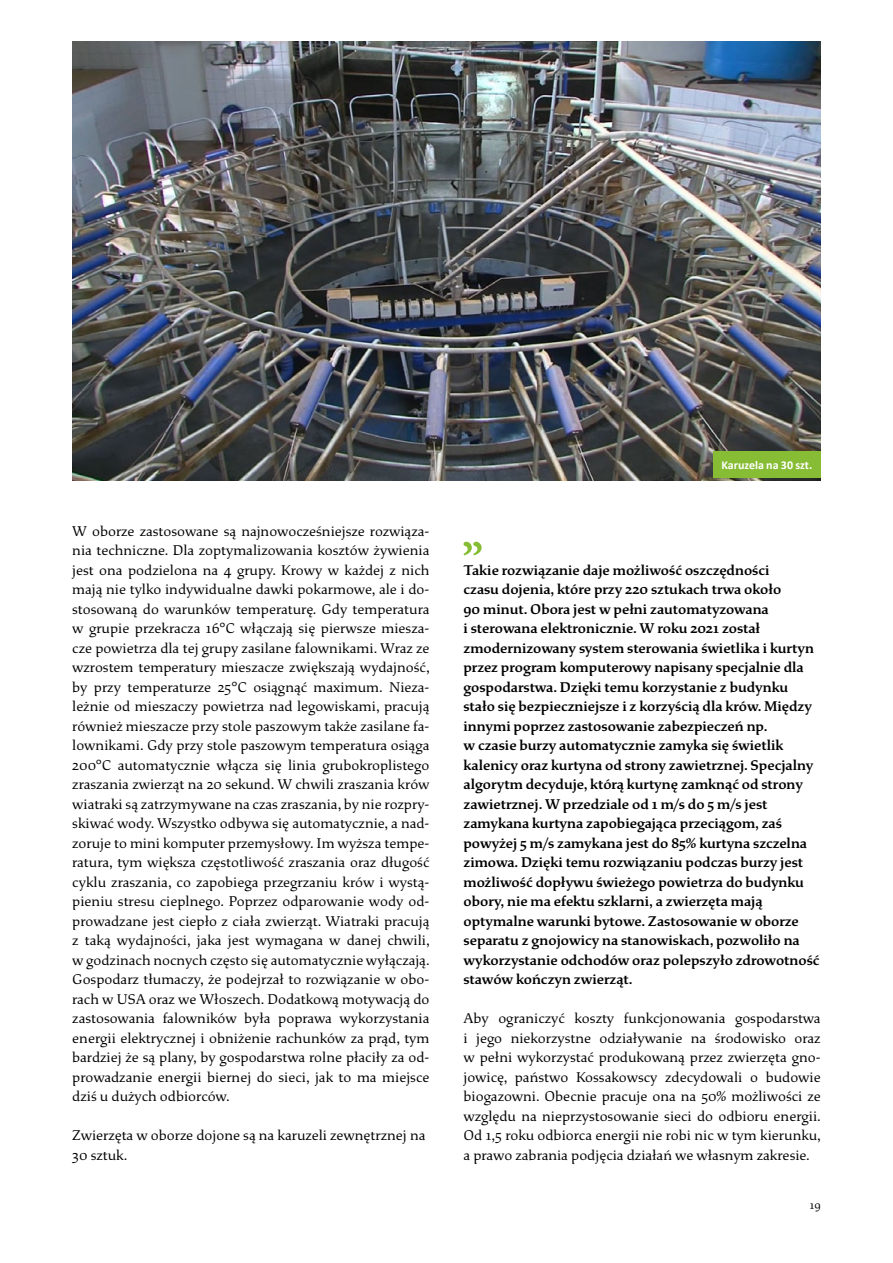
<style>
.page{position:relative;width:893px;height:1263px;background:#fff}
.page>*{position:absolute;margin:0;border:0;box-sizing:border-box;transform-origin:0 0}
.t1{font:15px/19.5px "Study";color:#000;text-align:justify}
.t2{font:600 15px/19.5px "Study";color:#000}
.t3{font:700 12px "Calibri";color:#fff}
.t4{font:12px "Study";color:#000}
</style>
<div class="page">
<svg style="left:463px;top:542px;width:19px;height:13px"></svg>
<img style="left:72px;top:41px;width:749px;height:439px">
<div style="left:713px;top:451px;width:108px;height:26px;background:#86bd34"></div>
<p class="t1" style="left:72px;top:521px;width:359px">W oborze zastosowane są najnowocześniejsze rozwiąza&shy;nia techniczne. Dla zoptymalizowania kosztów żywienia jest ona podzielona na 4 grupy. Krowy w każdej z nich mają nie tylko indywidualne dawki pokarmowe, ale i do&shy;stosowaną do warunków temperaturę. Gdy temperatura w grupie przekracza 16°C włączają się pierwsze miesza&shy;cze powietrza dla tej grupy zasilane falownikami. Wraz ze wzrostem temperatury mieszacze zwiększają wydajność, by przy temperaturze 25°C osiągnąć maximum. Nieza&shy;leżnie od mieszaczy powietrza nad legowiskami, pracują również mieszacze przy stole paszowym także zasilane fa&shy;lownikami. Gdy przy stole paszowym temperatura osiąga 200°C automatycznie włącza się linia grubokroplistego zraszania zwierząt na 20 sekund. W chwili zraszania krów wiatraki są zatrzymywane na czas zraszania, by nie rozpry&shy;skiwać wody. Wszystko odbywa się automatycznie, a nad&shy;zoruje to mini komputer przemysłowy. Im wyższa tempe&shy;ratura, tym większa częstotliwość zraszania oraz długość cyklu zraszania, co zapobiega przegrzaniu krów i wystą&shy;pieniu stresu cieplnego. Poprzez odparowanie wody od&shy;prowadzane jest ciepło z ciała zwierząt. Wiatraki pracują z taką wydajności, jaka jest wymagana w danej chwili, w godzinach nocnych często się automatycznie wyłączają.<br>Gospodarz tłumaczy, że podejrzał to rozwiązanie w obo&shy;rach w USA oraz we Włoszech. Dodatkową motywacją do zastosowania falowników była poprawa wykorzystania energii elektrycznej i obniżenie rachunków za prąd, tym bardziej że są plany, by gospodarstwa rolne płaciły za od&shy;prowadzanie energii biernej do sieci, jak to ma miejsce dziś u dużych odbiorców.</p>
<p class="t1" style="left:72px;top:1126px;width:355px">Zwierzęta w oborze dojone są na karuzeli zewnętrznej na<br>30 sztuk.</p>
<p class="t3" style="left:721px;top:456px;width:92px">Karuzela na 30 szt.</p>
<p class="t2" style="left:463px;top:560px;width:358px">Takie rozwiązanie daje możliwość oszczędności<br>czasu dojenia, które przy 220 sztukach trwa około<br>90 minut. Obora jest w pełni zautomatyzowana<br>i sterowana elektronicznie. W roku 2021 został zmodernizowany system sterowania świetlika i kurtyn przez program komputerowy napisany specjalnie dla gospodarstwa. Dzięki temu korzystanie z budynku stało się bezpieczniejsze i z korzyścią dla krów. Między innymi poprzez zastosowanie zabezpieczeń np.<br>w czasie burzy automatycznie zamyka się świetlik kalenicy oraz kurtyna od strony zawietrznej. Specjalny algorytm decyduje, którą kurtynę zamknąć od strony zawietrznej. W przedziale od 1 m/s do 5 m/s jest zamykana kurtyna zapobiegająca przeciągom, zaś powyżej 5 m/s zamykana jest do 85% kurtyna szczelna zimowa. Dzięki temu rozwiązaniu podczas burzy jest możliwość dopływu świeżego powietrza do budynku obory, nie ma efektu szklarni, a zwierzęta mają optymalne warunki bytowe. Zastosowanie w oborze separatu z gnojowicy na stanowiskach, pozwoliło na wykorzystanie odchodów oraz polepszyło zdrowotność stawów kończyn zwierząt.</p>
<p class="t1" style="left:463px;top:1009px;width:359px">Aby ograniczyć koszty funkcjonowania gospodarstwa i jego niekorzystne odziaływanie na środowisko oraz w pełni wykorzystać produkowaną przez zwierzęta gno&shy;jowicę, państwo Kossakowscy zdecydowali o budowie biogazowni. Obecnie pracuje ona na 50% możliwości ze względu na nieprzystosowanie sieci do odbioru energii.<br>Od 1,5 roku odbiorca energii nie robi nic w tym kierunku, a prawo zabrania podjęcia działań we własnym zakresie.</p>
<p class="t4" style="left:810px;top:1198px;width:12px">19</p>
</div>
